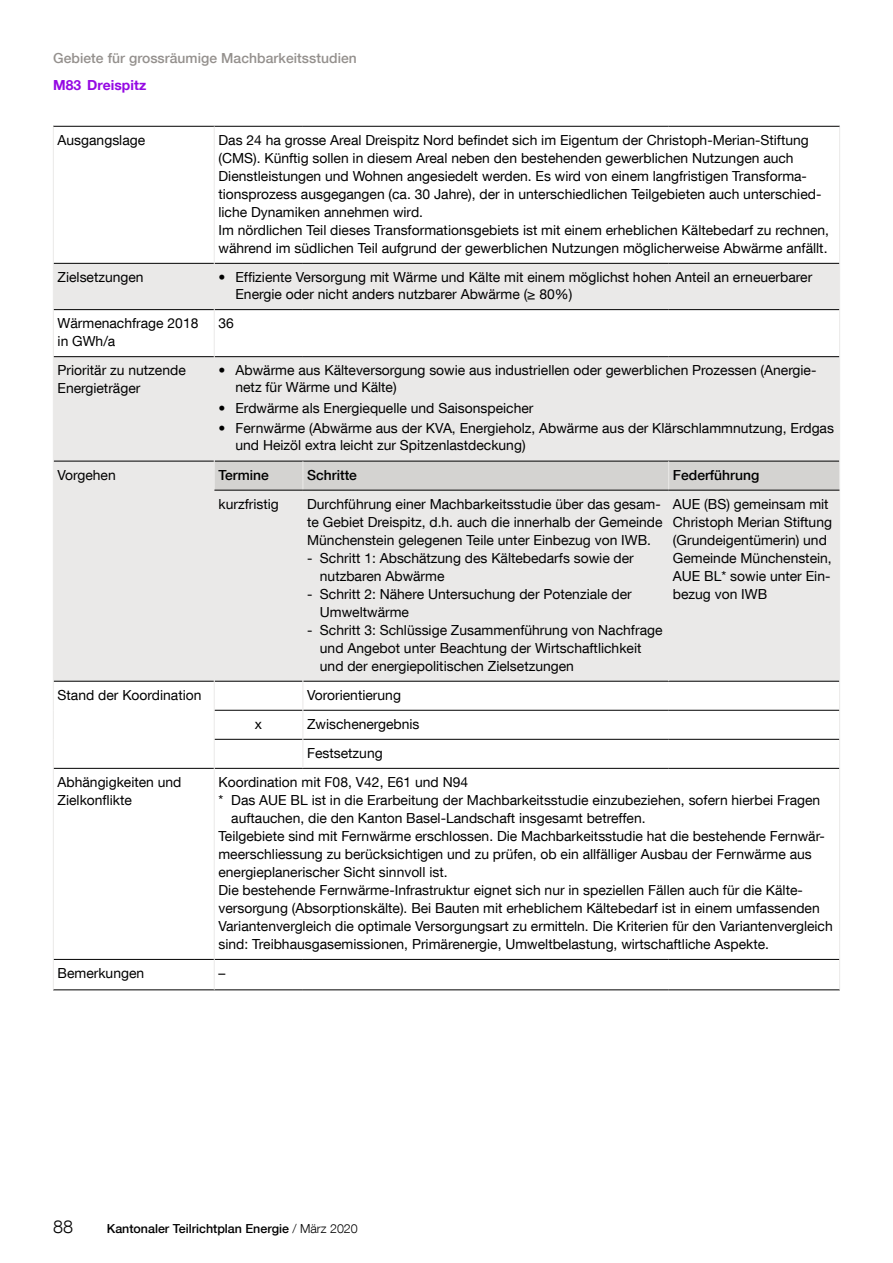
<style>
.page{position:relative;width:893px;height:1263px;background:#fff}
.page>*{position:absolute;margin:0;border:0;box-sizing:border-box;transform-origin:0 0}
.t1{font:300 18px "Helvetica Neue LT Com";color:#000}
._01_Table_links{font:13.8px/18px "Helvetica Neue LT Com";color:#000}
._01_Tabelle_links{font:13.8px/18px "Helvetica Neue LT Com";color:#000}
._01_Tabell_links{font:13.8px/18px "Helvetica Neue LT Com";color:#000}
.Gebiet_nicht_IHV{font:500 13.8px "Helvetica Neue LT Com";letter-spacing:.005em;color:#94908d}
._01_Table_links-2{font:500 13.8px "Helvetica Neue LT Com";color:#000}
.Massanhmenblatt_mit{font:700 13.8px "Helvetica Neue LT Com";letter-spacing:.005em;color:#9509e3}
.t2{font:500 12.45px "Helvetica Neue LT Com";color:#000}
.s1{font-weight:300}
</style>
<div class="page">
<svg style="left:54px;top:264px;width:785px;height:417px;fill:#eae9e8"></svg>
<hr style="left:53px;top:126px;width:161px;height:1px;background:#000">
<hr style="left:214px;top:126px;width:89px;height:1px;background:#000">
<hr style="left:303px;top:126px;width:366px;height:1px;background:#000">
<hr style="left:669px;top:126px;width:171px;height:1px;background:#000">
<hr style="left:54px;top:263px;width:160px;height:1px;background:#000">
<hr style="left:214px;top:263px;width:89px;height:1px;background:#000">
<hr style="left:303px;top:263px;width:366px;height:1px;background:#000">
<hr style="left:669px;top:263px;width:170px;height:1px;background:#000">
<hr style="left:54px;top:309px;width:160px;height:1px;background:#000">
<hr style="left:214px;top:309px;width:89px;height:1px;background:#000">
<hr style="left:303px;top:309px;width:366px;height:1px;background:#000">
<hr style="left:669px;top:309px;width:170px;height:1px;background:#000">
<hr style="left:54px;top:356px;width:160px;height:1px;background:#000">
<hr style="left:214px;top:356px;width:89px;height:1px;background:#000">
<hr style="left:303px;top:356px;width:366px;height:1px;background:#000">
<hr style="left:669px;top:356px;width:170px;height:1px;background:#000">
<hr style="left:54px;top:461px;width:160px;height:1px;background:#000">
<hr style="left:54px;top:681px;width:160px;height:1px;background:#000">
<hr style="left:214px;top:681px;width:89px;height:1px;background:#000">
<hr style="left:303px;top:681px;width:366px;height:1px;background:#000">
<hr style="left:669px;top:681px;width:170px;height:1px;background:#000">
<hr style="left:214px;top:710px;width:89px;height:1px;background:#000">
<hr style="left:303px;top:710px;width:366px;height:1px;background:#000">
<hr style="left:669px;top:710px;width:170px;height:1px;background:#000">
<hr style="left:214px;top:739px;width:89px;height:1px;background:#000">
<hr style="left:303px;top:739px;width:366px;height:1px;background:#000">
<hr style="left:669px;top:739px;width:170px;height:1px;background:#000">
<hr style="left:54px;top:768px;width:160px;height:1px;background:#000">
<hr style="left:214px;top:768px;width:89px;height:1px;background:#000">
<hr style="left:303px;top:768px;width:366px;height:1px;background:#000">
<hr style="left:669px;top:768px;width:170px;height:1px;background:#000">
<hr style="left:54px;top:959px;width:160px;height:1px;background:#000">
<hr style="left:214px;top:959px;width:89px;height:1px;background:#000">
<hr style="left:303px;top:959px;width:366px;height:1px;background:#000">
<hr style="left:669px;top:959px;width:170px;height:1px;background:#000">
<hr style="left:53px;top:989px;width:161px;height:1px;background:#000">
<hr style="left:214px;top:989px;width:89px;height:1px;background:#000">
<hr style="left:303px;top:989px;width:366px;height:1px;background:#000">
<hr style="left:669px;top:989px;width:171px;height:1px;background:#000">
<hr style="left:53px;top:127px;width:1px;height:136px;background:#eae9e8">
<hr style="left:214px;top:127px;width:1px;height:136px;background:#eae9e8">
<hr style="left:839px;top:127px;width:1px;height:136px;background:#eae9e8">
<hr style="left:53px;top:263px;width:1px;height:47px;background:#eae9e8">
<hr style="left:214px;top:263px;width:1px;height:47px;background:#eae9e8">
<hr style="left:839px;top:263px;width:1px;height:47px;background:#eae9e8">
<hr style="left:53px;top:310px;width:1px;height:47px;background:#eae9e8">
<hr style="left:214px;top:310px;width:1px;height:47px;background:#eae9e8">
<hr style="left:839px;top:310px;width:1px;height:47px;background:#eae9e8">
<hr style="left:53px;top:357px;width:1px;height:104px;background:#eae9e8">
<hr style="left:214px;top:357px;width:1px;height:104px;background:#eae9e8">
<hr style="left:839px;top:357px;width:1px;height:104px;background:#eae9e8">
<svg style="left:53px;top:461px;width:1px;height:29px"></svg>
<hr style="left:53px;top:490px;width:1px;height:191px;background:#eae9e8">
<svg style="left:214px;top:461px;width:626px;height:29px"></svg>
<hr style="left:214px;top:490px;width:1px;height:191px;background:#eae9e8">
<hr style="left:303px;top:490px;width:1px;height:191px;background:#eae9e8">
<hr style="left:668px;top:490px;width:1px;height:191px;background:#eae9e8">
<hr style="left:839px;top:490px;width:1px;height:191px;background:#eae9e8">
<svg style="left:53px;top:681px;width:1px;height:87px"></svg>
<svg style="left:214px;top:681px;width:1px;height:87px"></svg>
<svg style="left:839px;top:681px;width:1px;height:87px"></svg>
<hr style="left:53px;top:768px;width:1px;height:191px;background:#eae9e8">
<hr style="left:214px;top:768px;width:1px;height:191px;background:#eae9e8">
<hr style="left:839px;top:768px;width:1px;height:191px;background:#eae9e8">
<hr style="left:53px;top:959px;width:1px;height:30px;background:#eae9e8">
<hr style="left:214px;top:959px;width:1px;height:30px;background:#eae9e8">
<hr style="left:839px;top:959px;width:1px;height:30px;background:#eae9e8">
<hr style="left:214px;top:490px;width:89px;height:1px;background:#000">
<hr style="left:303px;top:490px;width:366px;height:1px;background:#000">
<hr style="left:669px;top:490px;width:170px;height:1px;background:#000">
<p class="Gebiet_nicht_IHV" style="left:53px;top:50px;width:305px">Gebiete für grossräumige Machbarkeitsstudien</p>
<p class="Massanhmenblatt_mit" style="left:53px;top:76px;width:95px">M83 Dreispitz</p>
<p class="_01_Table_links" style="left:58px;top:130px;width:89px">Ausgangslage</p>
<p class="_01_Table_links" style="left:218px;top:130px;width:604px">Das 24 ha grosse Areal Dreispitz Nord befindet sich im Eigentum der Christoph-Merian-Stiftung (CMS). Künftig sollen in diesem Areal neben den bestehenden gewerblichen Nutzungen auch Dienstleistungen und Wohnen angesiedelt werden. Es wird von einem langfristigen Transforma&shy;tionsprozess ausgegangen (ca. 30 Jahre), der in unterschiedlichen Teilgebieten auch unterschied&shy;liche Dynamiken annehmen wird.</p>
<p class="_01_Table_links" style="left:218px;top:220px;width:612px">Im nördlichen Teil dieses Transformationsgebiets ist mit einem erheblichen Kältebedarf zu rechnen, während im südlichen Teil aufgrund der gewerblichen Nutzungen möglicherweise Abwärme anfällt.</p>
<p class="_01_Table_links" style="left:58px;top:267px;width:88px">Zielsetzungen</p>
<p class="_01_Table_links" style="left:235px;top:268px;width:578px;line-height:17.2px;text-indent:-17px">• Effiziente Versorgung mit Wärme und Kälte mit einem möglichst hohen Anteil an erneuerbarer<br>Energie oder nicht anders nutzbarer Abwärme (≥ 80%)</p>
<p class="_01_Table_links" style="left:58px;top:314px;width:142px">Wärmenachfrage 2018 in GWh/a</p>
<p class="_01_Table_links" style="left:218px;top:314px;width:17px">36</p>
<p class="_01_Table_links" style="left:58px;top:361px;width:130px">Prioritär zu nutzende<br>Energieträger</p>
<p class="_01_Table_links" style="left:235px;top:361px;width:582px;line-height:17.2px;text-indent:-17px">• Abwärme aus Kälteversorgung sowie aus industriellen oder gewerblichen Prozessen (Anergie&shy;netz für Wärme und Kälte)</p>
<p class="_01_Table_links" style="left:218px;top:398px;width:316px">• Erdwärme als Energiequelle und Saisonspeicher</p>
<p class="_01_Table_links" style="left:235px;top:419px;width:600px;line-height:17.2px;text-indent:-17px">• Fernwärme (Abwärme aus der KVA, Energieholz, Abwärme aus der Klärschlammnutzung, Erdgas und Heizöl extra leicht zur Spitzenlastdeckung)</p>
<p class="_01_Table_links" style="left:58px;top:465px;width:60px">Vorgehen</p>
<p class="_01_Table_links-2" style="left:218px;top:466px;width:52px">Termine</p>
<p class="_01_Table_links-2" style="left:307px;top:466px;width:51px">Schritte</p>
<p class="_01_Table_links-2" style="left:673px;top:466px;width:88px">Federführung</p>
<p class="_01_Table_links" style="left:218px;top:494px;width:62px">kurzfristig</p>
<p class="_01_Table_links" style="left:307px;top:494px;width:357px">Durchführung einer Machbarkeitsstudie über das gesam&shy;te Gebiet Dreispitz, d.h. auch die innerhalb der Gemeinde<br>Münchenstein gelegenen Teile unter Einbezug von IWB.</p>
<p class="_01_Tabelle_links" style="left:320px;top:548px;width:316px;text-indent:-13px">- Schritt 1: Abschätzung des Kältebedarfs sowie der nutzbaren Abwärme</p>
<p class="_01_Tabelle_links" style="left:320px;top:584px;width:313px;text-indent:-13px">- Schritt 2: Nähere Untersuchung der Potenziale der<br>Umweltwärme</p>
<p class="_01_Tabelle_links" style="left:320px;top:620px;width:344px;text-indent:-13px">- Schritt 3: Schlüssige Zusammenführung von Nachfrage und Angebot unter Beachtung der Wirtschaftlichkeit und der energiepolitischen Zielsetzungen</p>
<p class="_01_Table_links" style="left:673px;top:494px;width:161px">AUE (BS) gemeinsam mit<br>Christoph Merian Stiftung (Grundeigentümerin) und<br>Gemeinde Münchenstein,<br>AUE BL* sowie unter Ein&shy;bezug von IWB</p>
<p class="_01_Table_links" style="left:58px;top:685px;width:145px">Stand der Koordination</p>
<p class="_01_Table_links" style="left:307px;top:685px;width:95px">Vororientierung</p>
<p class="_01_Table_links" style="left:255px;top:714px;width:9px">x</p>
<p class="_01_Table_links" style="left:307px;top:714px;width:114px">Zwischenergebnis</p>
<p class="_01_Table_links" style="left:307px;top:743px;width:77px">Festsetzung</p>
<p class="_01_Table_links" style="left:58px;top:772px;width:125px">Abhängigkeiten und<br>Zielkonflikte</p>
<p class="_01_Table_links" style="left:218px;top:772px;width:251px">Koordination mit F08, V42, E61 und N94</p>
<p class="_01_Tabell_links" style="left:231px;top:790px;width:590px;text-indent:-13px">* Das AUE BL ist in die Erarbeitung der Machbarkeitsstudie einzubeziehen, sofern hierbei Fragen auftauchen, die den Kanton Basel-Landschaft insgesamt betreffen.</p>
<p class="_01_Table_links" style="left:218px;top:826px;width:608px">Teilgebiete sind mit Fernwärme erschlossen. Die Machbarkeitsstudie hat die bestehende Fernwär&shy;meerschliessung zu berücksichtigen und zu prüfen, ob ein allfälliger Ausbau der Fernwärme aus energieplanerischer Sicht sinnvoll ist.</p>
<p class="_01_Table_links" style="left:218px;top:880px;width:616px">Die bestehende Fernwärme-Infrastruktur eignet sich nur in speziellen Fällen auch für die Kälte&shy;versorgung (Absorptionskälte). Bei Bauten mit erheblichem Kältebedarf ist in einem umfassenden Variantenvergleich die optimale Versorgungsart zu ermitteln. Die Kriterien für den Variantenvergleich sind: Treibhausgasemissionen, Primärenergie, Umweltbelastung, wirtschaftliche Aspekte.</p>
<p class="_01_Table_links" style="left:58px;top:963px;width:88px">Bemerkungen</p>
<p class="_01_Tabell_links" style="left:218px;top:963px;width:8px">–</p>
<h1 class="t1" style="left:53px;top:1216px;width:22px">88</h1>
<p class="t2" style="left:107px;top:1221px;width:252px">Kantonaler Teilrichtplan Energie <span class="s1">/ März 2020</span></p>
</div>
